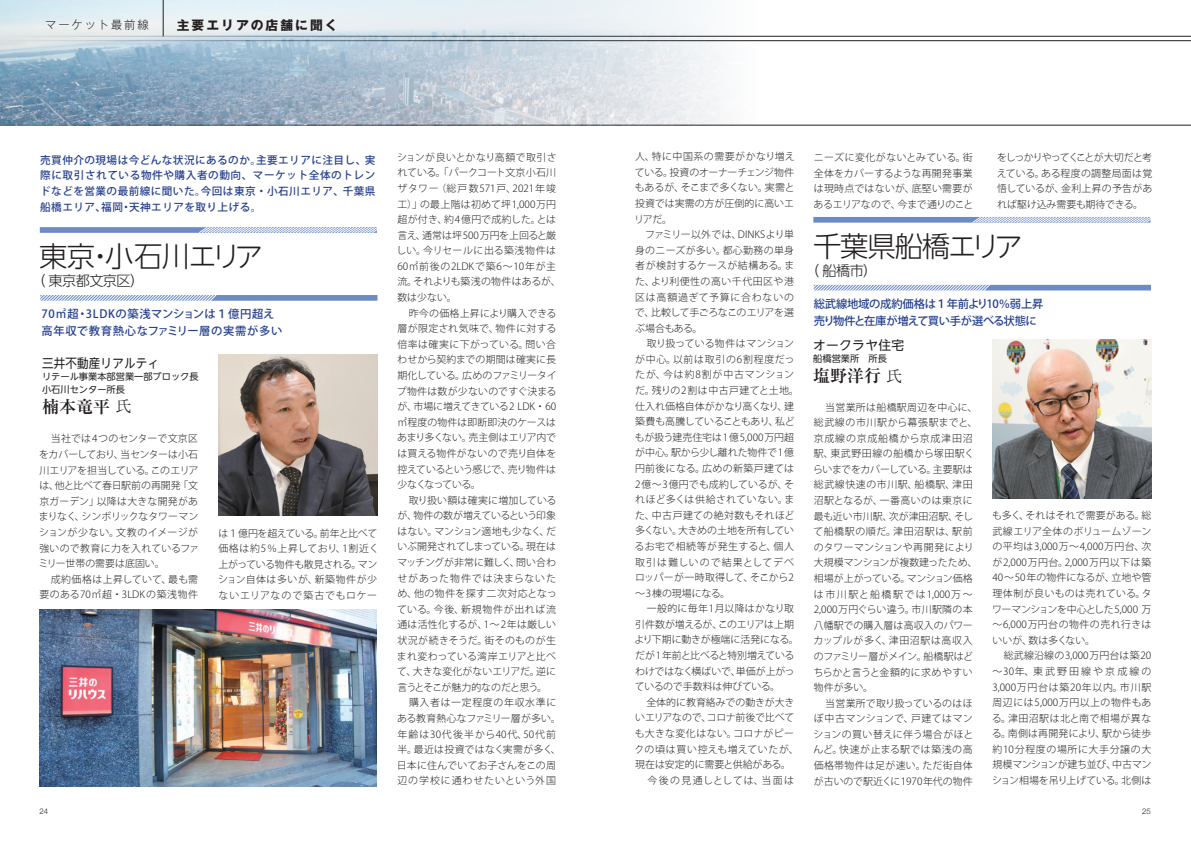
<style>
.page{position:relative;width:1191px;height:842px;background:#fff}
.page>*{position:absolute;margin:0;border:0;box-sizing:border-box;transform-origin:0 0}
.t1{font:300 28.3px "UD Shin Go NT Pro";letter-spacing:-.04em;color:#231f20}
.t2{font:700 17px "Ryumin Pro";color:#231f20}
.t3{font:300 14.2px "UD Shin Go NT Pro";letter-spacing:-.04em;color:#231f20}
.t4{font:700 12.8px "Gothic MB101 Pro";letter-spacing:.16em;color:#231f20}
.t5{font:12.8px "UD Shin Go NT Pro";letter-spacing:.02em;color:#231f20;scale:.9 1}
.t6{font:12.8px "UD Shin Go NT Pro";letter-spacing:.02em;color:#231f20}
.t7{font:500 11.3px/17px "Koz Go Pro";letter-spacing:.05em;color:#253f8e}
.t8{font:500 11.3px/17px "Koz Go Pro";letter-spacing:-.02em;color:#253f8e}
.t9{font:500 10.6px/15.6px "Koz Go Pro";letter-spacing:.04em;color:#253f8e;text-align:justify}
.t10{font:300 9.9px/15.6px "Koz Go Pro";letter-spacing:.01em;color:#231f20}
.t11{font:9.2px/12.8px "UD Shin Go NT Pro";color:#231f20}
.t12{font:300 7.8px "Helvetica Neue";color:#231f20}
.s1{font-weight:300;font-size:11.3px}
.s2{font-weight:300;font-size:15.6px}
</style>
<div class="page">
<hr style="left:1px;top:36px;width:1190px;height:1px;background:#231f20">
<hr style="left:1px;top:41px;width:1190px;height:1px;background:#231f20">
<hr style="left:1px;top:125px;width:1190px;height:1px;background:#231f20">
<img style="left:0;top:0;width:771px;height:125px">
<hr style="left:163px;top:0;width:1px;height:36px;background:#231f20">
<div style="left:40px;top:227px;width:337px;height:6px;background:#6c8bc6"></div>
<svg style="left:198px;top:227px;width:179px;height:6px"></svg>
<div style="left:40px;top:295px;width:337px;height:6px;background:#6c8bc6"></div>
<svg style="left:40px;top:295px;width:178px;height:6px"></svg>
<div style="left:813px;top:217px;width:337px;height:6px;background:#6c8bc6"></div>
<svg style="left:972px;top:217px;width:179px;height:6px"></svg>
<div style="left:814px;top:285px;width:337px;height:5px;background:#6c8bc6"></div>
<svg style="left:813px;top:284px;width:178px;height:7px"></svg>
<img style="left:218px;top:355px;width:159px;height:160px">
<img style="left:992px;top:340px;width:159px;height:159px">
<img style="left:40px;top:610px;width:336px;height:177px">
<p class="t4" style="left:45px;top:15px;width:294px"><span class="s1">マーケット最前線　</span> 主要エリアの店舗に聞く</p>
<p class="t9" style="left:40px;top:153px;width:337px">売買仲介の現場は今どんな状況にあるのか。主要エリアに注目し、実際に取引されている物件や購入者の動向、マーケット全体のトレンドなどを営業の最前線に聞いた。今回は東京・小石川エリア、千葉県船橋エリア、福岡・天神エリアを取り上げる。</p>
<h1 class="t1" style="left:39px;top:234px;width:226px">東京・小石川エリア</h1>
<h3 class="t3" style="left:31px;top:269px;width:114px">（東京都文京区）</h3>
<p class="t7" style="left:41px;top:305px;width:242px">70㎡超・3LDKの築浅マンションは１億円超え高年収で教育熱心なファミリー層の実需が多い</p>
<p class="t5" style="left:42px;top:353px;width:131px">三井不動産リアルティ</p>
<p class="t11" style="left:42px;top:370px;width:158px">リテール事業本部営業一部ブロック長小石川センター所長</p>
<h2 class="t2" style="left:42px;top:393px;width:91px">楠本竜平<span class="s2">氏</span></h2>
<p class="t10" style="left:39px;top:431px;width:162px">　当社では4つのセンターで文京区をカバーしており、当センターは小石川エリアを担当している。このエリアは、他と比べて春日駅前の再開発「文京ガーデン」以降は大きな開発があまりなく、シンボリックなタワーマンションが少ない。文教のイメージが強いので教育に力を入れているファミリー世帯の需要は底固い。<br>　成約価格は上昇していて、最も需要のある70㎡超・3LDKの築浅物件</p>
<p class="t10" style="left:218px;top:525px;width:162px">は１億円を超えている。前年と比べて価格は約5％上昇しており、1割近く上がっている物件も散見される。マンション自体は多いが、新築物件が少ないエリアなので築古でもロケー</p>
<p class="t10" style="left:396px;top:149px;width:166px">ションが良いとかなり高額で取引されている。「パークコート文京小石川ザタワー（総戸数571戸、2021年竣工）」の最上階は初めて坪1,000万円超が付き、約4億円で成約した。とは言え、通常は坪500万円を上回ると厳しい。今リセールに出る築浅物件は<br>60㎡前後の2LDKで築6～10年が主流。それよりも築浅の物件はあるが、数は少ない。<br>　昨今の価格上昇により購入できる層が限定され気味で、物件に対する倍率は確実に下がっている。問い合わせから契約までの期間は確実に長期化している。広めのファミリータイプ物件は数が少ないのですぐ決まるが、市場に増えてきている2 LDK・ 60㎡程度の物件は即断即決のケースはあまり多くない。売主側はエリア内では買える物件がないので売り自体を控えているという感じで、売り物件は少なくなっている。<br>　取り扱い額は確実に増加しているが、物件の数が増えているという印象はない。マンション適地も少なく、だいぶ開発されてしまっている。現在はマッチングが非常に難しく、問い合わせがあった物件では決まらないため、他の物件を探す二次対応となっている。今後、新規物件が出れば流通は活性化するが、1～2年は厳しい状況が続きそうだ。街そのものが生まれ変わっている湾岸エリアと比べて、大きな変化がないエリアだ。逆に言うとそこが魅力的なのだと思う。<br>　購入者は一定程度の年収水準にある教育熱心なファミリー層が多い。年齢は30代後半から40代、50代前半。最近は投資ではなく実需が多く、日本に住んでいてお子さんをこの周辺の学校に通わせたいという外国</p>
<p class="t10" style="left:634px;top:149px;width:166px">人、特に中国系の需要がかなり増えている。投資のオーナーチェンジ物件もあるが、そこまで多くない。実需と投資では実需の方が圧倒的に高いエリアだ。<br>　ファミリー以外では、DINKSより単身のニーズが多い。都心勤務の単身者が検討するケースが結構ある。また、より利便性の高い千代田区や港区は高額過ぎて予算に合わないので、比較して手ごろなこのエリアを選ぶ場合もある。<br>　取り扱っている物件はマンションが中心。以前は取引の6割程度だったが、今は約8割が中古マンションだ。残りの2割は中古戸建てと土地。仕入れ価格自体がかなり高くなり、建築費も高騰していることもあり、私どもが扱う建売住宅は1億5,000万円超が中心。駅から少し離れた物件で1億円前後になる。広めの新築戸建ては<br>2億～3億円でも成約しているが、それほど多くは供給されていない。また、中古戸建ての絶対数もそれほど多くない。大きめの土地を所有しているお宅で相続等が発生すると、個人取引は難しいので結果としてデベロッパーが一時取得して、そこから2～3棟の現場になる。<br>　一般的に毎年1月以降はかなり取引件数が増えるが、このエリアは上期より下期に動きが極端に活発になる。だが1年前と比べると特別増えているわけではなく横ばいで、単価が上がっているので手数料は伸びている。<br>　全体的に教育絡みでの動きが大きいエリアなので、コロナ前後で比べても大きな変化はない。コロナがピークの頃は買い控えも増えていたが、現在は安定的に需要と供給がある。　今後の見通しとしては、当面は</p>
<p class="t10" style="left:813px;top:150px;width:161px;text-align:justify">ニーズに変化がないとみている。街全体をカバーするような再開発事業は現時点ではないが、底堅い需要があるエリアなので、今まで通りのこと</p>
<p class="t10" style="left:996px;top:150px;width:157px;text-align:justify">をしっかりやってくことが大切だと考えている。ある程度の調整局面は覚悟しているが、金利上昇の予告があれば駆け込み需要も期待できる。</p>
<h1 class="t1" style="left:813px;top:224px;width:211px">千葉県船橋エリア</h1>
<h3 class="t3" style="left:805px;top:259px;width:74px">（船橋市）</h3>
<p class="t8" style="left:814px;top:296px;width:231px">総武線地域の成約価格は１年前より10％弱上昇売り物件と在庫が増えて買い手が選べる状態に</p>
<p class="t6" style="left:813px;top:335px;width:105px">オークラヤ住宅　</p>
<p class="t11" style="left:813px;top:352px;width:75px">船橋営業所　所長</p>
<h2 class="t2" style="left:813px;top:362px;width:90px">塩野洋行<span class="s2">氏</span></h2>
<p class="t10" style="left:813px;top:399px;width:166px">　当営業所は船橋駅周辺を中心に、総武線の市川駅から幕張駅までと、京成線の京成船橋から京成津田沼駅、東武野田線の船橋から塚田駅くらいまでをカバーしている。主要駅は総武線快速の市川駅、船橋駅、津田沼駅となるが、一番高いのは東京に最も近い市川駅、次が津田沼駅、そして船橋駅の順だ。津田沼駅は、駅前のタワーマンションや再開発により大規模マンションが複数建ったため、相場が上がっている。マンション価格は市川駅と船橋駅では1,000万～<br>2,000万円ぐらい違う。市川駅隣の本八幡駅での購入層は高収入のパワーカップルが多く、津田沼駅は高収入のファミリー層がメイン。船橋駅はどちらかと言うと金額的に求めやすい物件が多い。<br>　当営業所で取り扱っているのはほぼ中古マンションで、戸建てはマンションの買い替えに伴う場合がほとんど。快速が止まる駅では築浅の高価格帯物件は足が速い。ただ街自体が古いので駅近くに1970年代の物件</p>
<p class="t10" style="left:992px;top:508px;width:161px">も多く、それはそれで需要がある。総武線エリア全体のボリュームゾーンの平均は3,000万～4,000万円台、次が2,000万円台。2,000万円以下は築<br>40～50年の物件になるが、立地や管理体制が良いものは売れている。タワーマンションを中心とした5,000 万～6,000万円台の物件の売れ行きはいいが、数は多くない。<br>　総武線沿線の3,000万円台は築20～30年、東武野田線や京成線の<br>3,000万円台は築20年以内。市川駅周辺には5,000万円以上の物件もある。津田沼駅は北と南で相場が異なる。南側は再開発により、駅から徒歩約10分程度の場所に大手分譲の大規模マンションが建ち並び、中古マンション相場を吊り上げている。北側は</p>
<p class="t12" style="left:39px;top:804px;width:10px">24</p>
<p class="t12" style="left:1142px;top:804px;width:10px">25</p>
</div>
